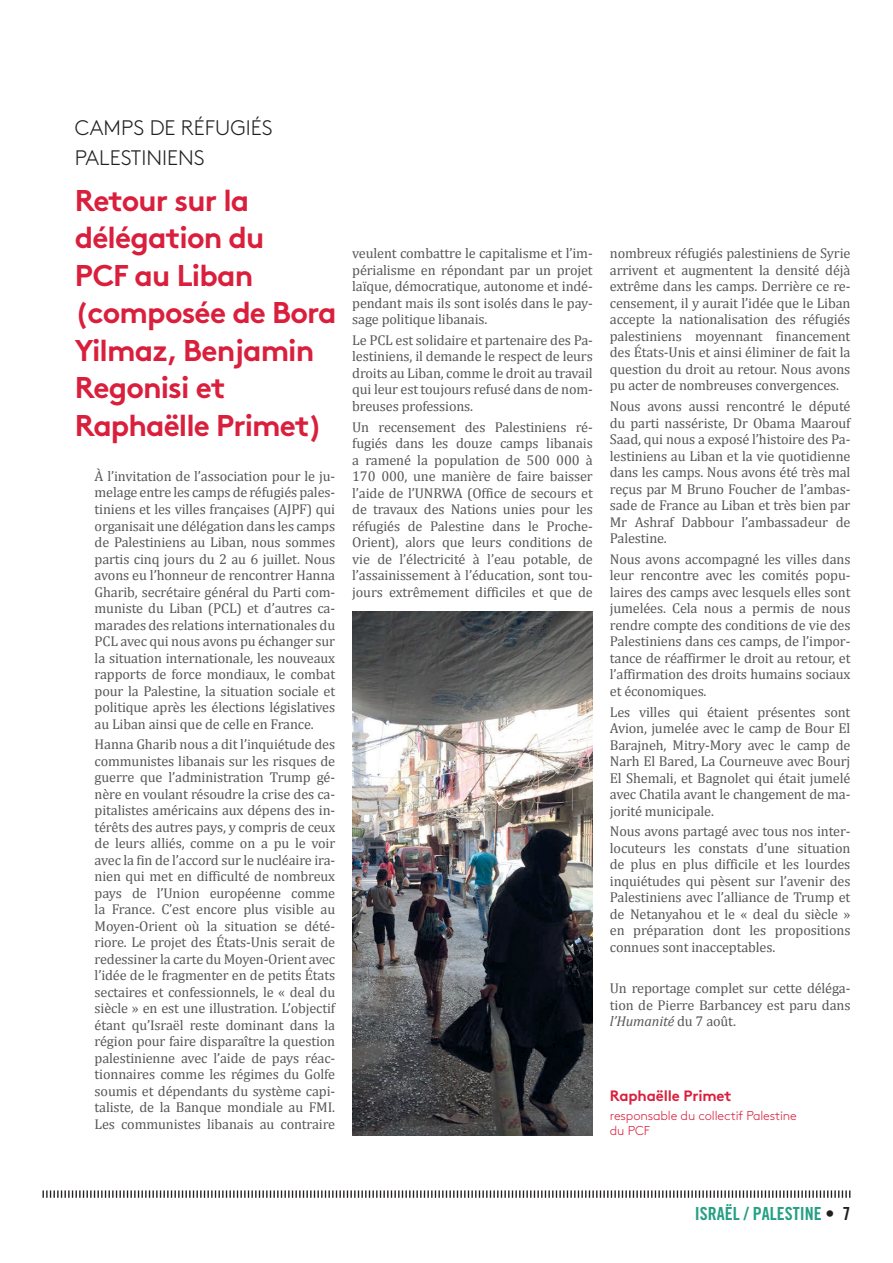
<style>
.page{position:relative;width:893px;height:1263px;background:#fff}
.page>*{position:absolute;margin:0;border:0;box-sizing:border-box;transform-origin:0 0}
.t1{font:700 30px/37.5px "Brown Pro";letter-spacing:-.03em;color:#da1f3d}
.t2{font:300 21px/30px "Brown Pro";color:#231f20}
.t3{font:18px "Trade Gothic Bold Cond Twenty";color:#24a084}
.t4{font:700 15px "Brown Pro";letter-spacing:-.01em;color:#da1f3d}
.t5{font:14.25px/16.5px "Cambria";letter-spacing:-.01em;color:#57585a;text-align:justify}
.t6{font:300 12.9px/15.3px "Brown Pro";letter-spacing:-.01em;color:#da1f3d}
.s1{font-style:italic}
.s2{color:#231f20}
</style>
<div class="page">
<svg style="left:42px;top:1190px;width:809px;height:8px"></svg>
<img style="left:352px;top:612px;width:241px;height:523px">
<h2 class="t2" style="left:75px;top:111px;width:199px">CAMPS DE RÉFUGIÉS<br>PALESTINIENS</h2>
<h1 class="t1" style="left:75px;top:178px;width:263px">Retour sur la délégation du<br>PCF au Liban (composée de Bora<br>Yilmaz, Benjamin<br>Regonisi et<br>Raphaëlle Primet)</h1>
<p class="t5" style="left:95px;top:468px;width:242px">À l’invitation de l’association pour le ju&shy;melage entre les camps de réfugiés pales&shy;tiniens et les villes françaises (AJPF) qui organisait une délégation dans les camps de Palestiniens au Liban, nous sommes partis cinq jours du 2 au 6 juillet. Nous avons eu l’honneur de rencontrer Hanna Gharib, secrétaire général du Parti com&shy;muniste du Liban (PCL) et d’autres ca&shy;marades des relations internationales du PCL avec qui nous avons pu échanger sur la situation internationale, les nouveaux rapports de force mondiaux, le combat pour la Palestine, la situation sociale et politique après les élections législatives au Liban ainsi que de celle en France.</p>
<p class="t5" style="left:95px;top:736px;width:242px">Hanna Gharib nous a dit l’inquiétude des communistes libanais sur les risques de guerre que l’administration Trump gé&shy;nère en voulant résoudre la crise des ca&shy;pitalistes américains aux dépens des in&shy;térêts des autres pays, y compris de ceux de leurs alliés, comme on a pu le voir avec la fin de l’accord sur le nucléaire ira&shy;nien qui met en difficulté de nombreux pays de l’Union européenne comme la France. C’est encore plus visible au Moyen-Orient où la situation se dété&shy;riore. Le projet des États-Unis serait de redessiner la carte du Moyen-Orient avec l’idée de le fragmenter en de petits États sectaires et confessionnels, le « deal du siècle » en est une illustration. L’objectif étant qu’Israël reste dominant dans la région pour faire disparaître la question palestinienne avec l’aide de pays réac&shy;tionnaires comme les régimes du Golfe soumis et dépendants du système capi&shy;taliste, de la Banque mondiale au FMI.<br>Les communistes libanais au contraire</p>
<p class="t5" style="left:352px;top:245px;width:242px">veulent combattre le capitalisme et l’im&shy;périalisme en répondant par un projet laïque, démocratique, autonome et indé&shy;pendant mais ils sont isolés dans le pay&shy;sage politique libanais.</p>
<p class="t5" style="left:352px;top:332px;width:242px">Le PCL est solidaire et partenaire des Pa&shy;lestiniens, il demande le respect de leurs droits au Liban, comme le droit au travail qui leur est toujours refusé dans de nom&shy;breuses professions.</p>
<p class="t5" style="left:352px;top:419px;width:242px">Un recensement des Palestiniens ré&shy;fugiés dans les douze camps libanais a ramené la population de 500 000 à 170 000, une manière de faire baisser l’aide de l’UNRWA (Office de secours et de travaux des Nations unies pour les réfugiés de Palestine dans le Proche-Orient), alors que leurs conditions de vie de l’électricité à l’eau potable, de l’assainissement à l’éducation, sont tou&shy;jours extrêmement difficiles et que de</p>
<p class="t5" style="left:610px;top:245px;width:242px">nombreux réfugiés palestiniens de Syrie arrivent et augmentent la densité déjà extrême dans les camps. Derrière ce re&shy;censement, il y aurait l’idée que le Liban accepte la nationalisation des réfugiés palestiniens moyennant financement des États-Unis et ainsi éliminer de fait la question du droit au retour. Nous avons pu acter de nombreuses convergences.</p>
<p class="t5" style="left:610px;top:398px;width:242px">Nous avons aussi rencontré le député du parti nassériste, Dr Obama Maarouf Saad, qui nous a exposé l’histoire des Pa&shy;lestiniens au Liban et la vie quotidienne dans les camps. Nous avons été très mal reçus par M Bruno Foucher de l’ambas&shy;sade de France au Liban et très bien par Mr Ashraf Dabbour l’ambassadeur de Palestine.</p>
<p class="t5" style="left:610px;top:551px;width:242px">Nous avons accompagné les villes dans leur rencontre avec les comités popu&shy;laires des camps avec lesquels elles sont jumelées. Cela nous a permis de nous rendre compte des conditions de vie des Palestiniens dans ces camps, de l’impor&shy;tance de réaffirmer le droit au retour, et l’affirmation des droits humains sociaux et économiques.</p>
<p class="t5" style="left:610px;top:703px;width:242px">Les villes qui étaient présentes sont Avion, jumelée avec le camp de Bour El Barajneh, Mitry-Mory avec le camp de Narh El Bared, La Courneuve avec Bourj El Shemali, et Bagnolet qui était jumelé avec Chatila avant le changement de ma&shy;jorité municipale.</p>
<p class="t5" style="left:610px;top:823px;width:242px">Nous avons partagé avec tous nos inter&shy;locuteurs les constats d’une situation de plus en plus difficile et les lourdes inquiétudes qui pèsent sur l’avenir des Palestiniens avec l’alliance de Trump et de Netanyahou et le « deal du siècle » en préparation dont les propositions connues sont inacceptables.</p>
<p class="t5" style="left:610px;top:980px;width:242px">Un reportage complet sur cette déléga&shy;tion de Pierre Barbancey est paru dans <span class="s1">l’Humanité</span> du 7 août.</p>
<p class="t4" style="left:610px;top:1083px;width:123px">Raphaëlle Primet</p>
<p class="t6" style="left:610px;top:1107px;width:189px">responsable du collectif Palestine du PCF</p>
<p class="t3" style="left:695px;top:1203px;width:157px">ISRAËL / PALESTINE <span class="s2">• 7</span></p>
</div>
